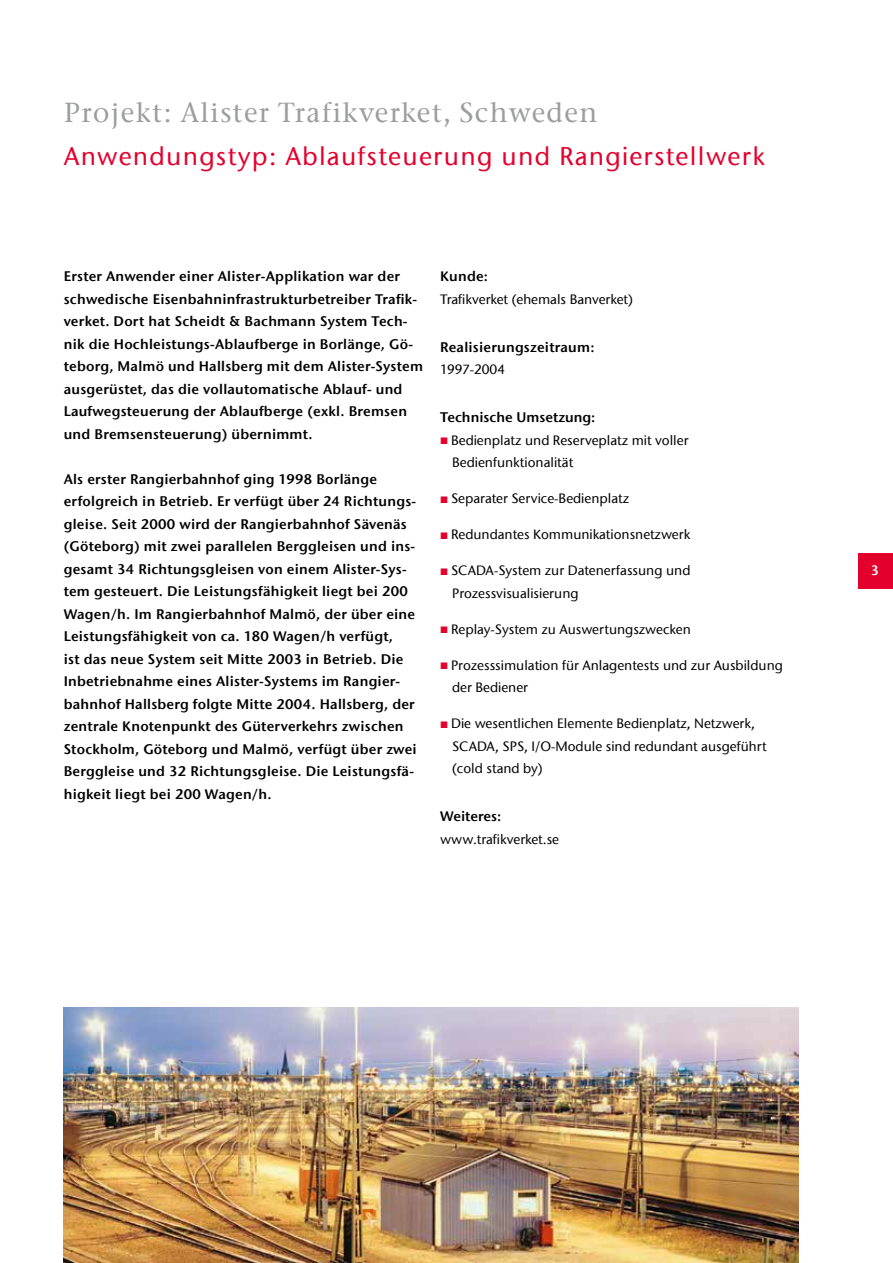
<style>
.page{position:relative;width:893px;height:1263px;background:#fff}
.page>*{position:absolute;margin:0;border:0;box-sizing:border-box;transform-origin:0 0}
.t1{font:500 27.3px "ITC Stone Serif Com";letter-spacing:.05em;color:#9c9d9d}
.t2{font:500 25.5px "ITC Stone Sans Com";letter-spacing:.05em;color:#e4002c}
.t3{font:13.8px/22.5px "ITC Stone Sans Com Semi";letter-spacing:.015em;color:#000}
.t4{font:500 13.5px/22.5px "ITC Stone Sans Com";color:#000}
.t5{font:13.5px "ITC Stone Sans Com Semi";color:#fff}
</style>
<div class="page">
<div style="left:858px;top:553px;width:35px;height:35px;background:#e4002c"></div>
<img style="left:64px;top:1008px;width:734px;height:255px">
<h1 class="t1" style="left:64px;top:96px;width:535px">Projekt: Alister Trafikverket, Schweden</h1>
<h2 class="t2" style="left:64px;top:141px;width:703px">Anwendungstyp: Ablaufsteuerung und Rangierstellwerk</h2>
<p class="t3" style="left:64px;top:265px;width:361px">Erster Anwender einer Alister-Applikation war der schwedische Eisenbahninfrastrukturbetreiber Trafik&shy;verket. Dort hat Scheidt &amp; Bachmann System Tech&shy;nik die Hochleistungs-Ablaufberge in Borlänge, Gö&shy;teborg, Malmö und Hallsberg mit dem Alister-System ausgerüstet, das die vollautomatische Ablauf- und Laufwegsteuerung der Ablaufberge (exkl. Bremsen und Bremsensteuerung) übernimmt.</p>
<p class="t3" style="left:64px;top:468px;width:354px">Als erster Rangierbahnhof ging 1998 Borlänge erfolgreich in Betrieb. Er verfügt über 24 Richtungs&shy;gleise. Seit 2000 wird der Rangierbahnhof Sävenäs (Göteborg) mit zwei parallelen Berggleisen und ins&shy;gesamt 34 Richtungsgleisen von einem Alister-Sys&shy;tem gesteuert. Die Leistungsfähigkeit liegt bei 200<br>Wagen/h. Im Rangierbahnhof Malmö, der über eine Leistungsfähigkeit von ca. 180 Wagen/h verfügt,<br>ist das neue System seit Mitte 2003 in Betrieb. Die Inbetriebnahme eines Alister-Systems im Rangier&shy;bahnhof Hallsberg folgte Mitte 2004. Hallsberg, der zentrale Knotenpunkt des Güterverkehrs zwischen Stockholm, Göteborg und Malmö, verfügt über zwei Berggleise und 32 Richtungsgleise. Die Leistungsfä&shy;higkeit liegt bei 200 Wagen/h.</p>
<p class="t3" style="left:440px;top:265px;width:50px">Kunde:</p>
<p class="t4" style="left:440px;top:288px;width:194px">Trafikverket (ehemals Banverket)</p>
<p class="t3" style="left:440px;top:336px;width:156px">Realisierungszeitraum:</p>
<p class="t4" style="left:440px;top:358px;width:67px">1997-2004</p>
<p class="t3" style="left:440px;top:406px;width:157px">Technische Umsetzung:</p>
<p class="t4" style="left:451px;top:429px;width:239px">Bedienplatz und Reserveplatz mit voller<br>Bedienfunktionalität</p>
<p class="t4" style="left:451px;top:487px;width:179px">Separater Service-Bedienplatz</p>
<p class="t4" style="left:451px;top:523px;width:241px">Redundantes Kommunikationsnetzwerk</p>
<p class="t4" style="left:451px;top:559px;width:241px">SCADA-System zur Datenerfassung und<br>Prozessvisualisierung</p>
<p class="t4" style="left:451px;top:618px;width:241px">Replay-System zu Auswertungszwecken</p>
<p class="t4" style="left:451px;top:654px;width:333px">Prozesssimulation für Anlagentests und zur Ausbildung der Bediener</p>
<p class="t4" style="left:451px;top:712px;width:317px">Die wesentlichen Elemente Bedienplatz, Netzwerk,<br>SCADA, SPS, I/O-Module sind redundant ausgeführt (cold stand by)</p>
<p class="t3" style="left:440px;top:805px;width:63px">Weiteres:</p>
<p class="t4" style="left:440px;top:828px;width:121px">www.trafikverket.se</p>
<p class="t5" style="left:871px;top:562px;width:10px">3</p>
</div>
